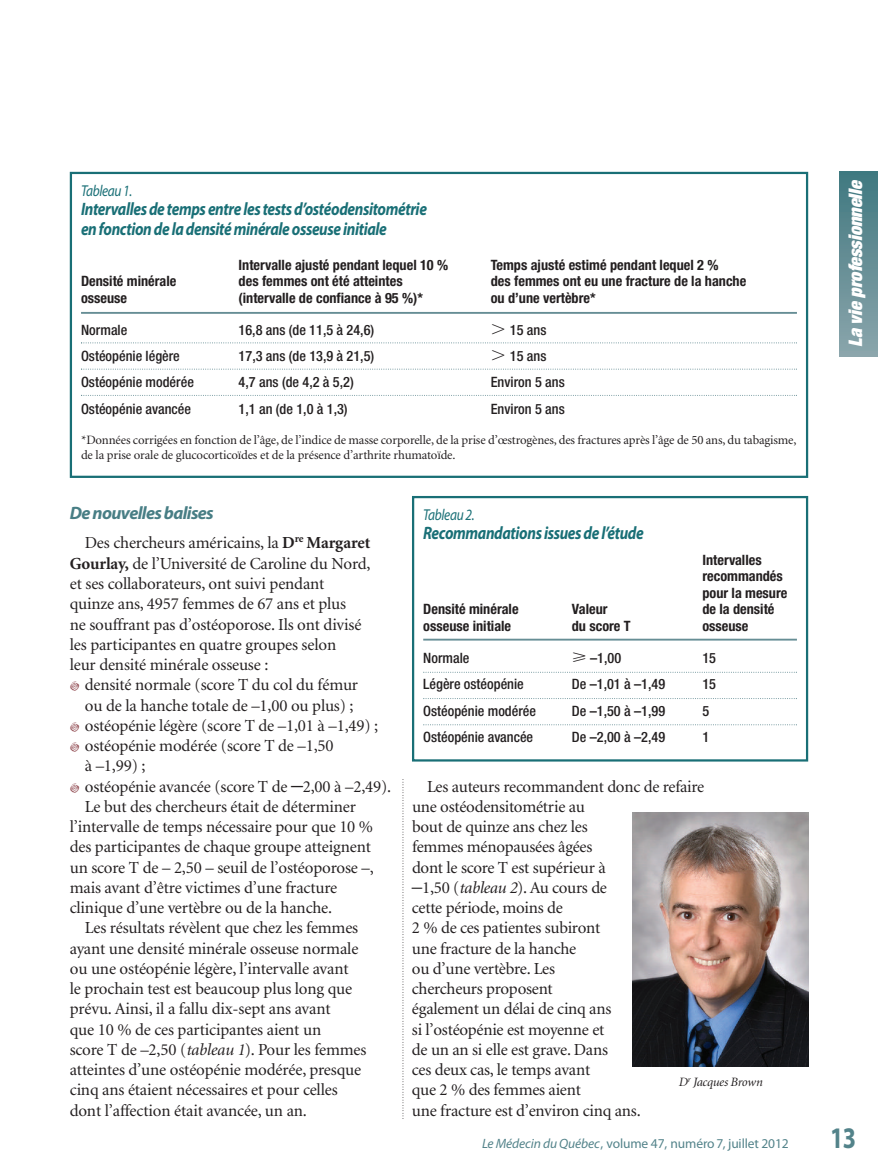
<style>
.page{position:relative;width:878px;height:1175px;background:#fff}
.page>*{position:absolute;margin:0;border:0;box-sizing:border-box;transform-origin:0 0}
.t1{font:700 30px "Myriad Pro";color:#53838a;scale:.8 1}
.t2{font:italic 900 expanded 18.75px "Helvetica Neue";color:#fff}
.t3{font:italic 700 18px/19.5px "Myriad Pro";letter-spacing:-.025em;color:#196f76;scale:.85 1}
.t4{font:italic 700 18px "Myriad Pro";letter-spacing:-.035em;color:#487e85}
.t5{font:16.8px/20.2px "Minion";letter-spacing:-.01em;color:#231f20}
.t6{font:italic 15.75px "Myriad Pro";letter-spacing:-.025em;color:#196f76;scale:.85 1}
.t7{font:700 condensed 14.25px/16.5px "Helvetica Neue";color:#231f20}
.t8{font:500 condensed 14.25px "Helvetica Neue";color:#231f20}
.t9{font:13.5px "Myriad Pro";letter-spacing:-.01em;color:#53838a}
.t10{font:12.75px/15px "Minion";letter-spacing:-.01em;color:#231f20}
.t11{font:italic 12.75px "Minion";letter-spacing:-.015em;color:#231f20}
.s1{font-weight:700}
.s2{font-size:24px}
.s3{font-style:italic}
.s4{font-size:21px}
</style>
<div class="page">
<div style="left:839px;top:172px;width:39px;height:184px;background:linear-gradient(to bottom,#407880,#8ba5ab)"></div>
<div style="left:412px;top:496px;width:396px;height:265px;border:2px solid #196f76"></div>
<hr style="left:423px;top:638px;width:373px;height:2px;background:#668e95">
<svg style="left:423px;top:671px;width:373px;height:2px"></svg>
<svg style="left:423px;top:698px;width:373px;height:1px"></svg>
<svg style="left:423px;top:724px;width:373px;height:1px"></svg>
<svg style="left:402px;top:779px;width:1px;height:340px"></svg>
<img style="left:632px;top:812px;width:176px;height:254px">
<div style="left:70px;top:172px;width:738px;height:306px;border:2px solid #196f76"></div>
<hr style="left:81px;top:312px;width:715px;height:2px;background:#668e95">
<svg style="left:81px;top:342px;width:715px;height:1px"></svg>
<svg style="left:81px;top:368px;width:715px;height:2px"></svg>
<svg style="left:81px;top:395px;width:715px;height:1px"></svg>
<p class="t6" style="left:81px;top:184px;width:62px">Tableau 1.</p>
<p class="t3" style="left:81px;top:201px;width:408px">Intervalles de temps entre les tests d’ostéodensitométrie en fonction de la densité minérale osseuse initiale</p>
<p class="t7" style="left:238px;top:257px;width:211px">Intervalle ajusté pendant lequel 10 %</p>
<p class="t7" style="left:491px;top:257px;width:229px">Temps ajusté estimé pendant lequel 2 %</p>
<p class="t7" style="left:81px;top:274px;width:97px">Densité minérale</p>
<p class="t7" style="left:238px;top:274px;width:165px">des femmes ont été atteintes</p>
<p class="t7" style="left:490px;top:274px;width:257px">des femmes ont eu une fracture de la hanche</p>
<p class="t7" style="left:81px;top:291px;width:48px">osseuse</p>
<p class="t7" style="left:238px;top:291px;width:186px">(intervalle de confiance à 95 %)*</p>
<p class="t7" style="left:491px;top:291px;width:106px">ou d’une vertèbre*</p>
<p class="t8" style="left:81px;top:325px;width:48px">Normale</p>
<p class="t8" style="left:239px;top:325px;width:137px">16,8 ans (de 11,5 à 24,6)</p>
<p class="t8" style="left:510px;top:325px;width:38px">15 ans</p>
<p class="t8" style="left:81px;top:351px;width:100px">Ostéopénie légère</p>
<p class="t8" style="left:239px;top:351px;width:137px">17,3 ans (de 13,9 à 21,5)</p>
<p class="t8" style="left:510px;top:351px;width:38px">15 ans</p>
<p class="t8" style="left:81px;top:377px;width:114px">Ostéopénie modérée</p>
<p class="t8" style="left:239px;top:377px;width:116px">4,7 ans (de 4,2 à 5,2)</p>
<p class="t8" style="left:491px;top:377px;width:75px">Environ 5 ans</p>
<p class="t8" style="left:81px;top:403px;width:111px">Ostéopénie avancée</p>
<p class="t8" style="left:239px;top:403px;width:110px">1,1 an (de 1,0 à 1,3)</p>
<p class="t8" style="left:491px;top:403px;width:75px">Environ 5 ans</p>
<p class="t10" style="left:81px;top:434px;width:717px">*Données corrigées en fonction de l’âge, de l’indice de masse corporelle, de la prise d’œstrogènes, des fractures après l’âge de 50 ans, du tabagisme, de la prise orale de glucocorticoïdes et de la présence d’arthrite rhumatoïde.</p>
<p class="t4" style="left:70px;top:506px;width:145px">De nouvelles balises</p>
<p class="t5" style="left:70px;top:534px;width:302px;text-indent:15px">Des chercheurs américains, la <span class="s1">D</span><sup>re</sup> <span class="s1">Margaret Gourlay,</span> de l’Université de Caroline du Nord, et ses collaborateurs, ont suivi pendant quinze ans, 4957 femmes de 67 ans et plus<br>ne souffrant pas d’ostéoporose. Ils ont divisé les participantes en quatre groupes selon<br>leur densité minérale osseuse :</p>
<p class="t5" style="left:85px;top:676px;width:275px">densité normale (score T du col du fémur</p>
<p class="t5" style="left:85px;top:696px;width:270px">ou de la hanche totale de –1,00 ou plus) ;</p>
<p class="t5" style="left:85px;top:716px;width:295px">ostéopénie légère (score T de –1,01 à –1,49) ;</p>
<p class="t5" style="left:85px;top:737px;width:250px">ostéopénie modérée (score T de –1,50</p>
<p class="t5" style="left:85px;top:757px;width:62px">à –1,99) ;</p>
<p class="t5" style="left:85px;top:777px;width:308px">ostéopénie avancée (score T de <span class="s2">–</span>2,00 à –2,49).</p>
<p class="t5" style="left:85px;top:797px;width:272px">Le but des chercheurs était de déterminer</p>
<p class="t5" style="left:70px;top:818px;width:305px">l’intervalle de temps nécessaire pour que 10 %</p>
<p class="t5" style="left:70px;top:838px;width:303px">des participantes de chaque groupe atteignent</p>
<p class="t5" style="left:70px;top:858px;width:305px">un score T de – 2,50 – seuil de l’ostéoporose –,</p>
<p class="t5" style="left:70px;top:878px;width:269px">mais avant d’être victimes d’une fracture</p>
<p class="t5" style="left:70px;top:899px;width:264px">clinique d’une vertèbre ou de la hanche.</p>
<p class="t5" style="left:85px;top:919px;width:275px">Les résultats révèlent que chez les femmes</p>
<p class="t5" style="left:70px;top:939px;width:290px">ayant une densité minérale osseuse normale</p>
<p class="t5" style="left:70px;top:959px;width:280px">ou une ostéopénie légère, l’intervalle avant</p>
<p class="t5" style="left:70px;top:980px;width:284px">le prochain test est beaucoup plus long que</p>
<p class="t5" style="left:70px;top:1000px;width:262px">prévu. Ainsi, il a fallu dix-sept ans avant</p>
<p class="t5" style="left:70px;top:1020px;width:253px">que 10 % de ces participantes aient un</p>
<p class="t5" style="left:70px;top:1040px;width:298px">score T de –2,50 (<span class="s3">tableau 1</span>). Pour les femmes</p>
<p class="t5" style="left:70px;top:1061px;width:293px">atteintes d’une ostéopénie modérée, presque</p>
<p class="t5" style="left:70px;top:1081px;width:269px">cinq ans étaient nécessaires et pour celles</p>
<p class="t5" style="left:70px;top:1101px;width:239px">dont l’affection était avancée, un an.</p>
<p class="t6" style="left:423px;top:508px;width:62px">Tableau 2.</p>
<p class="t3" style="left:423px;top:525px;width:261px">Recommandations issues de l’étude</p>
<p class="t7" style="left:702px;top:552px;width:87px">Intervalles recommandés pour la mesure</p>
<p class="t7" style="left:423px;top:602px;width:97px">Densité minérale</p>
<p class="t7" style="left:572px;top:602px;width:37px">Valeur</p>
<p class="t7" style="left:702px;top:602px;width:74px">de la densité</p>
<p class="t7" style="left:423px;top:618px;width:89px">osseuse initiale</p>
<p class="t7" style="left:572px;top:618px;width:60px">du score T</p>
<p class="t7" style="left:702px;top:618px;width:48px">osseuse</p>
<p class="t8" style="left:423px;top:653px;width:48px">Normale</p>
<p class="t8" style="left:590px;top:653px;width:33px">–1,00</p>
<p class="t8" style="left:702px;top:653px;width:15px">15</p>
<p class="t8" style="left:423px;top:679px;width:102px">Légère ostéopénie</p>
<p class="t8" style="left:572px;top:679px;width:95px">De –1,01 à –1,49</p>
<p class="t8" style="left:702px;top:679px;width:15px">15</p>
<p class="t8" style="left:423px;top:705px;width:114px">Ostéopénie modérée</p>
<p class="t8" style="left:572px;top:705px;width:95px">De –1,50 à –1,99</p>
<p class="t8" style="left:702px;top:705px;width:8px">5</p>
<p class="t8" style="left:423px;top:731px;width:111px">Ostéopénie avancée</p>
<p class="t8" style="left:572px;top:731px;width:95px">De –2,00 à –2,49</p>
<p class="t8" style="left:702px;top:731px;width:8px">1</p>
<p class="t5" style="left:412px;top:777px;width:294px;text-indent:15px">Les auteurs recommandent donc de refaire une ostéodensitométrie au<br>bout de quinze ans chez les<br>femmes ménopausées âgées<br>dont le score T est supérieur à<br><span class="s4">–</span>1,50 (<span class="s3">tableau 2</span>). Au cours de<br>cette période, moins de<br>2 % de ces patientes subiront<br>une fracture de la hanche<br>ou d’une vertèbre. Les<br>chercheurs proposent<br>également un délai de cinq ans<br>si l’ostéopénie est moyenne et<br>de un an si elle est grave. Dans<br>ces deux cas, le temps avant<br>que 2 % des femmes aient<br>une fracture est d’environ cinq ans.</p>
<p class="t9" style="left:482px;top:1138px;width:308px"><span class="s3">Le Médecin du Québec</span>, volume 47, numéro 7, juillet 2012</p>
<p class="t11" style="left:678px;top:1077px;width:85px">D<sup>r</sup> Jacques Brown</p>
<p class="t2" style="left:848px;top:347px;width:169px;rotate:-90deg">La vie professionnelle</p>
<h1 class="t1" style="left:830px;top:1126px;width:34px">13</h1>
</div>
